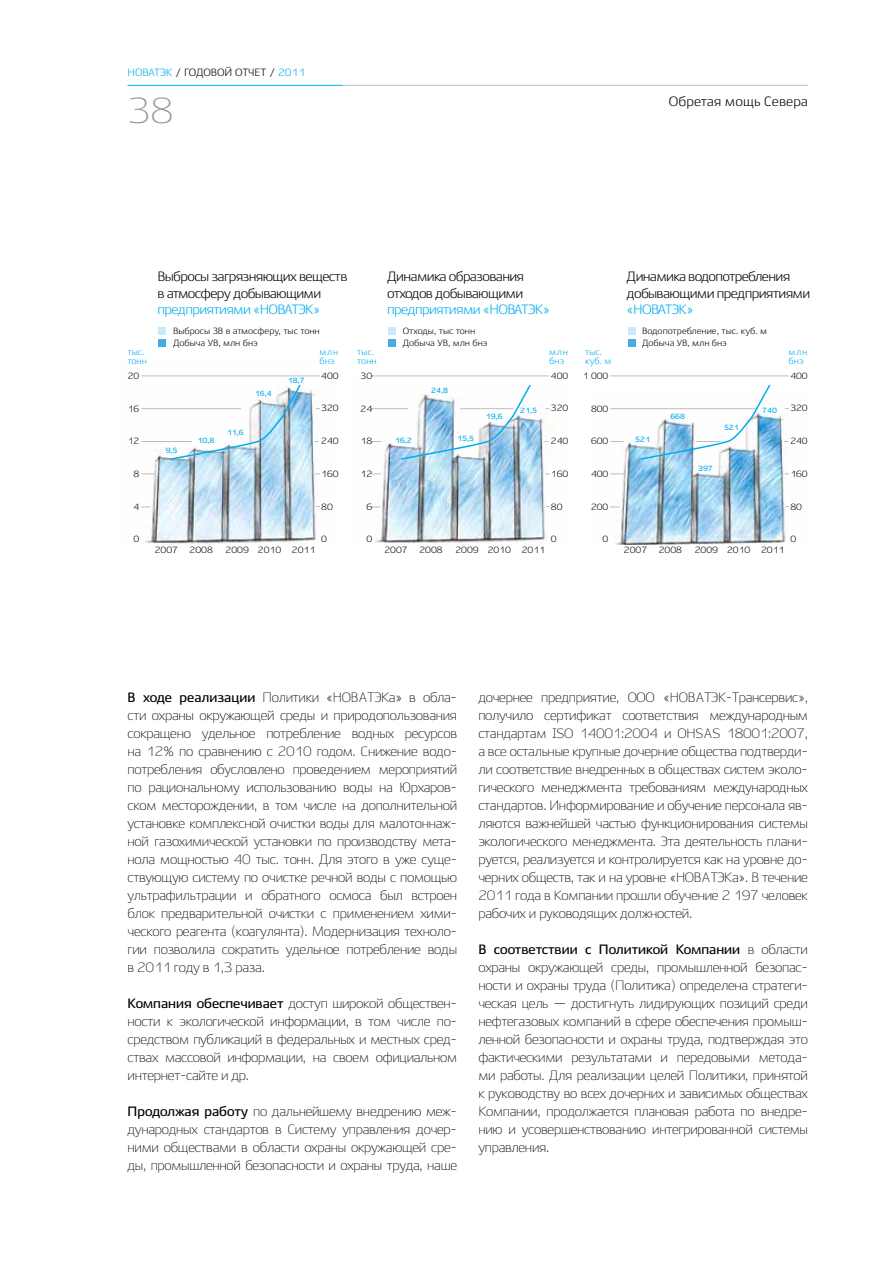
<style>
.page{position:relative;width:893px;height:1263px;background:#fff}
.page>*{position:absolute;margin:0;border:0;box-sizing:border-box;transform-origin:0 0}
.t1{font:300 36px "Ekibastuz";color:#939598}
.t2{font:300 13.5px/18px "Ekibastuz";letter-spacing:-.02em;color:#000;text-align:justify}
.t3{font:13.5px/16.5px "Ekibastuz";letter-spacing:-.05em;color:#000}
.t4{font:13.5px "Ekibastuz";letter-spacing:-.05em;color:#00aeef}
.t5{font:13.5px "Ekibastuz";color:#000}
.t6{font:10.5px "Ekibastuz";letter-spacing:-.005em;color:#00aeef}
.t7{font:10.5px "Ekibastuz";color:#000}
.t8{font:9px/12px "Ekibastuz";color:#000}
.t9{font:9px/9px "Ekibastuz";color:#00aeef}
.t10{font:700 7.5px "Ekibastuz";color:#00aeef}
.s1{color:#000}
.s2{color:#00aeef}
.s3{font-weight:700}
</style>
<div class="page">
<hr style="left:343px;top:85px;width:465px;height:1px;background:#bcbec0">
<hr style="left:128px;top:85px;width:215px;height:1px;background:#00aeef">
<img style="left:141px;top:375px;width:179px;height:169px">
<img style="left:371px;top:409px;width:185px;height:134px">
<img style="left:610px;top:408px;width:179px;height:137px">
<hr style="left:141px;top:376px;width:178px;height:1px;background:#bcbec0">
<hr style="left:371px;top:376px;width:178px;height:1px;background:#bcbec0">
<hr style="left:610px;top:376px;width:178px;height:1px;background:#bcbec0">
<hr style="left:141px;top:408px;width:100px;height:1px;background:#bcbec0">
<hr style="left:371px;top:408px;width:37px;height:1px;background:#bcbec0">
<hr style="left:610px;top:408px;width:145px;height:1px;background:#bcbec0">
<hr style="left:141px;top:441px;width:51px;height:1px;background:#bcbec0">
<svg style="left:610px;top:441px;width:13px;height:1px"></svg>
<svg style="left:141px;top:474px;width:13px;height:1px"></svg>
<svg style="left:610px;top:474px;width:14px;height:1px"></svg>
<div style="left:159px;top:327px;width:7px;height:7px;background:#c7eafb"></div>
<div style="left:159px;top:339px;width:7px;height:7px;background:#44ade2"></div>
<div style="left:389px;top:327px;width:7px;height:7px;background:#c7eafb"></div>
<div style="left:389px;top:339px;width:7px;height:7px;background:#44ade2"></div>
<div style="left:628px;top:327px;width:7px;height:7px;background:#c7eafb"></div>
<div style="left:628px;top:339px;width:7px;height:7px;background:#44ade2"></div>
<svg style="left:169px;top:383px;width:133px;height:78px"></svg>
<img style="left:399px;top:384px;width:133px;height:77px">
<img style="left:639px;top:384px;width:133px;height:77px">
<p class="t6" style="left:128px;top:66px;width:84px">НОВАТЭК <span class="s1">/ Годово</span></p>
<p class="t7" style="left:225px;top:66px;width:82px">й отчет / <span class="s2">2011</span></p>
<h1 class="t1" style="left:128px;top:88px;width:48px">38</h1>
<p class="t5" style="left:669px;top:93px;width:140px">Обретая мощь Севера</p>
<p class="t3" style="left:157px;top:268px;width:192px">Выбросы загрязняющих веществ в атмосферу добывающими</p>
<p class="t4" style="left:157px;top:301px;width:164px">предприятиями «НОВАТЭК»</p>
<p class="t3" style="left:387px;top:268px;width:139px">Динамика образования отходов добывающими</p>
<p class="t4" style="left:387px;top:301px;width:164px">предприятиями «НОВАТЭК»</p>
<p class="t3" style="left:626px;top:268px;width:185px">Динамика водопотребления добывающими предприятиями</p>
<p class="t4" style="left:626px;top:301px;width:69px">«НОВАТЭК»</p>
<p class="t8" style="left:173px;top:325px;width:148px">Выбросы ЗВ в атмосферу, тыс тонн<br>Добыча УВ, млн бнэ</p>
<p class="t8" style="left:403px;top:325px;width:86px">Отходы, тыс тонн<br>Добыча УВ, млн бнэ</p>
<p class="t8" style="left:642px;top:325px;width:126px">Водопотребление, тыс. куб. м<br>Добыча УВ, млн бнэ</p>
<p class="t9" style="left:128px;top:348px;width:21px">тыс. тонн</p>
<p class="t9" style="left:357px;top:348px;width:21px">тыс. тонн</p>
<p class="t9" style="left:585px;top:348px;width:28px">тыс. куб. м</p>
<p class="t9" style="left:320px;top:348px;width:20px">млн бнэ</p>
<p class="t9" style="left:549px;top:348px;width:20px">млн бнэ</p>
<p class="t9" style="left:789px;top:348px;width:20px">млн бнэ</p>
<p class="t8" style="left:128px;top:370px;width:13px">20</p>
<p class="t8" style="left:128px;top:402px;width:13px">16</p>
<p class="t8" style="left:128px;top:435px;width:13px">12</p>
<p class="t8" style="left:134px;top:468px;width:7px">8</p>
<p class="t8" style="left:134px;top:500px;width:7px">4</p>
<p class="t8" style="left:134px;top:533px;width:7px">0</p>
<p class="t10" style="left:166px;top:446px;width:13px">9,5</p>
<p class="t8" style="left:551px;top:370px;width:19px">400</p>
<p class="t8" style="left:551px;top:402px;width:19px">320</p>
<p class="t8" style="left:551px;top:435px;width:19px">240</p>
<p class="t8" style="left:551px;top:468px;width:19px">160</p>
<p class="t8" style="left:551px;top:500px;width:13px">80</p>
<p class="t8" style="left:551px;top:533px;width:7px">0</p>
<p class="t8" style="left:321px;top:370px;width:19px">400</p>
<p class="t8" style="left:321px;top:402px;width:19px">320</p>
<p class="t8" style="left:321px;top:435px;width:19px">240</p>
<p class="t8" style="left:321px;top:468px;width:19px">160</p>
<p class="t8" style="left:321px;top:500px;width:13px">80</p>
<p class="t8" style="left:321px;top:533px;width:7px">0</p>
<p class="t8" style="left:583px;top:370px;width:27px">1 000</p>
<p class="t8" style="left:591px;top:402px;width:19px">800</p>
<p class="t8" style="left:591px;top:435px;width:19px">600</p>
<p class="t8" style="left:591px;top:468px;width:19px">400</p>
<p class="t8" style="left:591px;top:500px;width:19px">200</p>
<p class="t8" style="left:603px;top:533px;width:7px">0</p>
<p class="t8" style="left:361px;top:370px;width:13px">30</p>
<p class="t8" style="left:361px;top:402px;width:13px">24</p>
<p class="t8" style="left:361px;top:435px;width:13px">18</p>
<p class="t8" style="left:361px;top:468px;width:13px">12</p>
<p class="t8" style="left:366px;top:500px;width:7px">6</p>
<p class="t8" style="left:366px;top:533px;width:7px">0</p>
<p class="t10" style="left:288px;top:376px;width:18px">18,7</p>
<p class="t10" style="left:431px;top:386px;width:18px">24,8</p>
<p class="t10" style="left:255px;top:389px;width:18px">16,4</p>
<p class="t10" style="left:520px;top:405px;width:18px">21,5</p>
<p class="t10" style="left:762px;top:405px;width:16px">740</p>
<p class="t10" style="left:670px;top:412px;width:16px">668</p>
<p class="t10" style="left:486px;top:412px;width:18px">19,6</p>
<p class="t10" style="left:724px;top:423px;width:16px">521</p>
<p class="t10" style="left:227px;top:428px;width:18px">11,6</p>
<p class="t10" style="left:457px;top:434px;width:18px">15,5</p>
<p class="t10" style="left:197px;top:436px;width:18px">10,8</p>
<p class="t10" style="left:395px;top:436px;width:18px">16,2</p>
<p class="t10" style="left:635px;top:435px;width:16px">521</p>
<p class="t10" style="left:698px;top:464px;width:16px">397</p>
<p class="t8" style="left:790px;top:370px;width:19px">400</p>
<p class="t8" style="left:790px;top:402px;width:19px">320</p>
<p class="t8" style="left:790px;top:435px;width:19px">240</p>
<p class="t8" style="left:790px;top:468px;width:19px">160</p>
<p class="t8" style="left:790px;top:500px;width:13px">80</p>
<p class="t8" style="left:790px;top:533px;width:7px">0</p>
<p class="t8" style="left:155px;top:544px;width:25px">2007</p>
<p class="t8" style="left:190px;top:544px;width:25px">2008</p>
<p class="t8" style="left:226px;top:544px;width:91px">2009 2010 2011</p>
<p class="t8" style="left:384px;top:544px;width:25px">2007</p>
<p class="t8" style="left:419px;top:544px;width:25px">2008</p>
<p class="t8" style="left:455px;top:544px;width:91px">2009 2010 2011</p>
<p class="t8" style="left:624px;top:544px;width:25px">2007</p>
<p class="t8" style="left:659px;top:544px;width:25px">2008</p>
<p class="t8" style="left:695px;top:544px;width:91px">2009 2010 2011</p>
<p class="t2" style="left:128px;top:688px;width:331px"><span class="s3">В ходе реализации</span> Политики «НОВАТЭКа» в обла&shy;сти охраны окружающей среды и природопользования сокращено удельное потребление водных ресурсов на 12% по сравнению с 2010 годом. Снижение водо&shy;потребления обусловлено проведением мероприятий по рациональному использованию воды на Юрхаров&shy;ском месторождении, в том числе на дополнительной установке комплексной очистки воды для малотоннаж&shy;ной газохимической установки по производству мета&shy;нола мощностью 40 тыс. тонн. Для этого в уже суще&shy;ствующую систему по очистке речной воды с помощью ультрафильтрации и обратного осмоса был встроен блок предварительной очистки с применением хими&shy;ческого реагента (коагулянта). Модернизация техноло&shy;гии позволила сократить удельное потребление воды в 2011 году в 1,3 раза.</p>
<p class="t2" style="left:128px;top:994px;width:331px"><span class="s3">Компания обеспечивает</span> доступ широкой обществен&shy;ности к экологической информации, в том числе по&shy;средством публикаций в федеральных и местных сред&shy;ствах массовой информации, на своем официальном интернет-сайте и др.</p>
<p class="t2" style="left:128px;top:1102px;width:331px"><span class="s3">Продолжая работу</span> по дальнейшему внедрению меж&shy;дународных стандартов в Систему управления дочер&shy;ними обществами в области охраны окружающей сре&shy;ды, промышленной безопасности и охраны труда, наше</p>
<p class="t2" style="left:478px;top:688px;width:331px">дочернее предприятие, ООО «НОВАТЭК-Трансервис», получило сертификат соответствия международным стандартам ISO 14001:2004 и OHSAS 18001:2007, а все остальные крупные дочерние общества подтверди&shy;ли соответствие внедренных в обществах систем эколо&shy;гического менеджмента требованиям международных стандартов. Информирование и обучение персонала яв&shy;ляются важнейшей частью функционирования системы экологического менеджмента. Эта деятельность плани&shy;руется, реализуется и контролируется как на уровне до&shy;черних обществ, так и на уровне «НОВАТЭКа». В течение 2011 года в Компании прошли обучение 2 197 человек рабочих и руководящих должностей.</p>
<p class="t2" style="left:478px;top:940px;width:331px"><span class="s3">В соответствии с Политикой Компании</span> в области охраны окружающей среды, промышленной безопас&shy;ности и охраны труда (Политика) определена стратеги&shy;ческая цель — достигнуть лидирующих позиций среди нефтегазовых компаний в сфере обеспечения промыш&shy;ленной безопасности и охраны труда, подтверждая это фактическими результатами и передовыми метода&shy;ми работы. Для реализации целей Политики, принятой к руководству во всех дочерних и зависимых обществах Компании, продолжается плановая работа по внедре&shy;нию и усовершенствованию интегрированной системы управления.</p>
</div>
